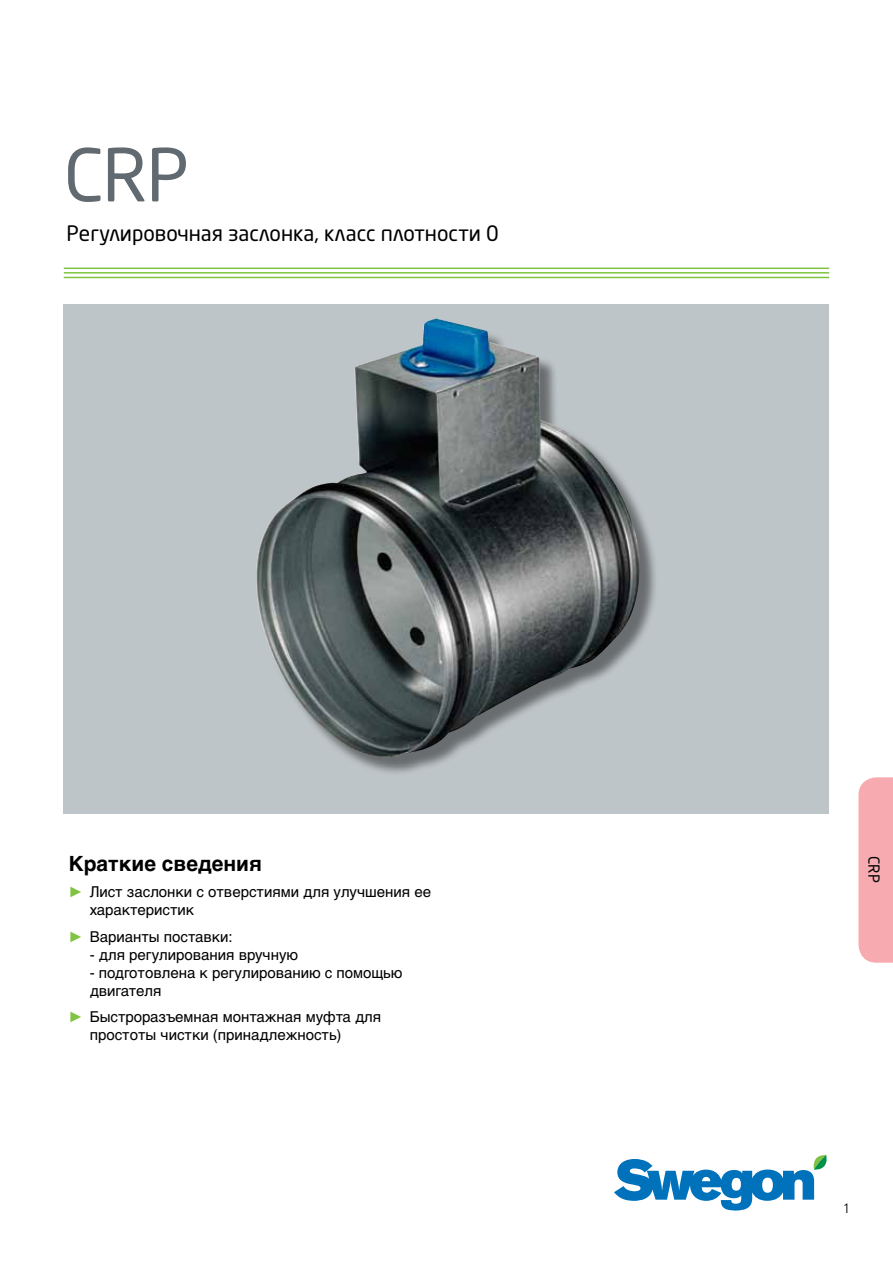
<style>
.page{position:relative;width:893px;height:1263px;background:#fff}
.page>*{position:absolute;margin:0;border:0;box-sizing:border-box;transform-origin:0 0}
.t1{font:72px "Neo Sans Pro Cyr";color:#606a70}
.t2{font:21px "Neo Sans Pro Cyr";color:#000}
.t3{font:700 21px "Helvetica Cyr";color:#000}
.t4{font:15px/18px "Helvetica Cyr Upright";color:#000}
.t5{font:15px "Neo Sans Pro Cyr";color:#000}
.t6{font:300 13.5px "Frutiger";color:#000}
.s1{font-family:"Times New Roman";color:#80c342}
</style>
<div class="page">
<hr style="left:64px;top:268px;width:765px;height:1px;background:#80c342">
<hr style="left:64px;top:272px;width:765px;height:2px;background:#80c342">
<hr style="left:64px;top:277px;width:765px;height:1px;background:#80c342">
<svg style="left:614px;top:1155px;width:213px;height:55px"></svg>
<div style="left:858px;top:777px;width:35px;height:186px;background:#f7abb1"></div>
<div style="left:64px;top:304px;width:765px;height:510px;background:#bec5c8"></div>
<div style="left:258px;top:321px;width:401px;height:455px;background:#000;opacity:.45"></div>
<img style="left:256px;top:318px;width:384px;height:442px">
<h1 class="t1" style="left:64px;top:131px;width:127px">CRP</h1>
<h2 class="t2" style="left:67px;top:220px;width:434px">Регулировочная заслонка, класс плотности 0</h2>
<h2 class="t3" style="left:69px;top:851px;width:195px">Краткие сведения</h2>
<p class="t4" style="left:90px;top:883px;width:343px;text-indent:-21px"><span class="s1">►</span> Лист заслонки с отверстиями для улучшения ее характеристик</p>
<p class="t4" style="left:68px;top:927px;width:166px"><span class="s1">►</span> Варианты поставки:</p>
<p class="t4" style="left:90px;top:945px;width:210px">- для регулирования вручную</p>
<p class="t4" style="left:90px;top:963px;width:314px">- подготовлена к регулированию с помощью двигателя</p>
<p class="t4" style="left:90px;top:1008px;width:293px;text-indent:-21px"><span class="s1">►</span> Быстроразъемная монтажная муфта для простоты чистки (принадлежность)</p>
<p class="t5" style="left:883px;top:856px;width:28px;rotate:90deg">CRP</p>
<p class="t6" style="left:843px;top:1201px;width:9px">1</p>
</div>
